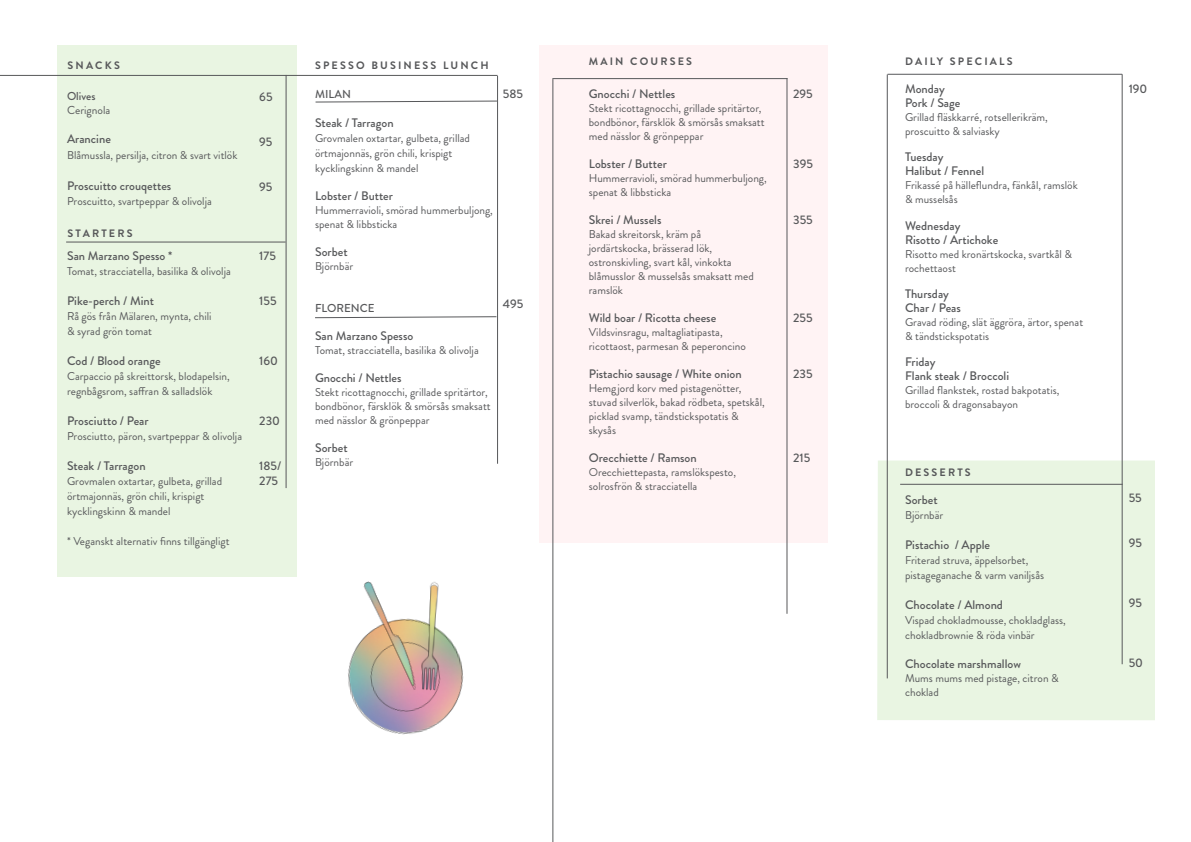
<style>
.page{position:relative;width:1191px;height:842px;background:#fff}
.page>*{position:absolute;margin:0;border:0;box-sizing:border-box;transform-origin:0 0}
.t1{font:500 12.4px "Brandon Grotesque";color:#57585a}
.t2{font:500 12.3px "Brandon Grotesque";color:#57585a}
.t3{font:500 11.5px "Brandon Grotesque";color:#57585a}
.t4{font:11.5px "Brandon Grotesque";color:#57585a}
.t5{font:11.3px/14px "Brandon Grotesque";color:#57585a}
.t6{font:700 10.8px "Brandon Grotesque";letter-spacing:.2em;color:#57585a}
</style>
<div class="page">
<div style="left:539px;top:46px;width:288px;height:497px;background:#fff3f4"></div>
<div style="left:877px;top:460px;width:278px;height:260px;background:#e9f5e2"></div>
<div style="left:57px;top:46px;width:239px;height:531px;background:#e9f5e2"></div>
<hr style="left:66px;top:242px;width:219px;height:1px;background:#57585a">
<hr style="left:786px;top:78px;width:1px;height:536px;background:#57585a">
<hr style="left:887px;top:74px;width:235px;height:1px;background:#57585a">
<hr style="left:552px;top:79px;width:1px;height:763px;background:#57585a">
<hr style="left:1121px;top:74px;width:1px;height:590px;background:#57585a">
<hr style="left:886px;top:74px;width:1px;height:604px;background:#57585a">
<hr style="left:552px;top:78px;width:235px;height:1px;background:#57585a">
<hr style="left:900px;top:484px;width:222px;height:1px;background:#57585a">
<hr style="left:0;top:75px;width:497px;height:1px;background:#57585a">
<hr style="left:497px;top:76px;width:1px;height:388px;background:#57585a">
<hr style="left:285px;top:75px;width:1px;height:413px;background:#57585a">
<svg style="left:315px;top:100px;width:182px;height:3px"></svg>
<svg style="left:315px;top:316px;width:182px;height:3px"></svg>
<img style="left:296px;top:511px;width:258px;height:276px">
<p class="t6" style="left:68px;top:58px;width:54px">SNACKS</p>
<p class="t3" style="left:67px;top:88px;width:30px">Olives</p>
<p class="t4" style="left:67px;top:102px;width:45px">Cerignola</p>
<p class="t1" style="left:67px;top:130px;width:45px">Arancine</p>
<p class="t5" style="left:67px;top:149px;width:172px">Blåmussla, persilja, citron &amp; svart vitlök</p>
<p class="t2" style="left:67px;top:178px;width:106px">Proscuitto crouqettes</p>
<p class="t5" style="left:67px;top:195px;width:146px">Proscuitto, svartpeppar &amp; olivolja</p>
<p class="t6" style="left:68px;top:226px;width:66px">STARTERS</p>
<p class="t1" style="left:67px;top:247px;width:107px">San Marzano Spesso *</p>
<p class="t5" style="left:67px;top:264px;width:165px">Tomat, stracciatella, basilika &amp; olivolja</p>
<p class="t1" style="left:67px;top:292px;width:88px">Pike-perch / Mint</p>
<p class="t5" style="left:67px;top:309px;width:146px;line-height:15px">Rå gös från Mälaren, mynta, chili &amp; syrad grön tomat</p>
<p class="t1" style="left:67px;top:352px;width:95px">Cod / Blood orange</p>
<p class="t5" style="left:67px;top:369px;width:164px;line-height:15px">Carpaccio på skreittorsk, blodapelsin, regnbågsrom, saffran &amp; salladslök</p>
<p class="t1" style="left:67px;top:412px;width:83px">Prosciutto / Pear</p>
<p class="t5" style="left:67px;top:429px;width:176px">Prosciutto, päron, svartpeppar &amp; olivolja</p>
<p class="t1" style="left:67px;top:457px;width:80px">Steak / Tarragon</p>
<p class="t5" style="left:67px;top:474px;width:156px;line-height:15px">Grovmalen oxtartar, gulbeta, grillad örtmajonnäs, grön chili, krispigt</p>
<p class="t5" style="left:67px;top:504px;width:105px">kycklingskinn &amp; mandel</p>
<p class="t5" style="left:67px;top:534px;width:164px">* Veganskt alternativ finns tillgängligt</p>
<p class="t1" style="left:259px;top:88px;width:15px">65</p>
<p class="t1" style="left:259px;top:133px;width:15px">95</p>
<p class="t1" style="left:259px;top:178px;width:15px">95</p>
<p class="t1" style="left:259px;top:247px;width:18px">175</p>
<p class="t1" style="left:259px;top:292px;width:19px">155</p>
<p class="t1" style="left:259px;top:352px;width:20px">160</p>
<p class="t1" style="left:259px;top:412px;width:22px">230</p>
<p class="t1" style="left:259px;top:457px;width:24px">185/</p>
<p class="t1" style="left:259px;top:472px;width:20px">275</p>
<p class="t6" style="left:315px;top:58px;width:175px">SPESSO BUSINESS LUNCH</p>
<p class="t3" style="left:315px;top:86px;width:38px">MILAN</p>
<p class="t1" style="left:315px;top:114px;width:80px">Steak / Tarragon</p>
<p class="t5" style="left:315px;top:130px;width:156px;line-height:15px">Grovmalen oxtartar, gulbeta, grillad örtmajonnäs, grön chili, krispigt</p>
<p class="t5" style="left:315px;top:161px;width:105px">kycklingskinn &amp; mandel</p>
<p class="t1" style="left:315px;top:187px;width:79px">Lobster / Butter</p>
<p class="t5" style="left:315px;top:203px;width:179px">Hummerravioli, smörad hummerbuljong, spenat &amp; libbsticka</p>
<p class="t1" style="left:315px;top:243px;width:34px">Sorbet</p>
<p class="t5" style="left:315px;top:259px;width:40px">Björnbär</p>
<p class="t3" style="left:315px;top:300px;width:61px">FLORENCE</p>
<p class="t1" style="left:315px;top:327px;width:100px">San Marzano Spesso</p>
<p class="t5" style="left:315px;top:343px;width:165px">Tomat, stracciatella, basilika &amp; olivolja</p>
<p class="t1" style="left:315px;top:369px;width:88px">Gnocchi / Nettles</p>
<p class="t5" style="left:315px;top:385px;width:177px">Stekt ricottagnocchi, grillade spritärtor, bondbönor, färsklök &amp; smörsås smaksatt med nässlor &amp; grönpeppar</p>
<p class="t1" style="left:315px;top:439px;width:34px">Sorbet</p>
<p class="t5" style="left:315px;top:455px;width:40px">Björnbär</p>
<p class="t1" style="left:503px;top:85px;width:22px">585</p>
<p class="t1" style="left:503px;top:295px;width:22px">495</p>
<p class="t6" style="left:589px;top:54px;width:105px">MAIN COURSES</p>
<p class="t1" style="left:589px;top:85px;width:88px">Gnocchi / Nettles</p>
<p class="t5" style="left:589px;top:101px;width:177px">Stekt ricottagnocchi, grillade spritärtor, bondbönor, färsklök &amp; smörsås smaksatt med nässlor &amp; grönpeppar</p>
<p class="t1" style="left:589px;top:155px;width:79px">Lobster / Butter</p>
<p class="t5" style="left:589px;top:171px;width:179px">Hummerravioli, smörad hummerbuljong, spenat &amp; libbsticka</p>
<p class="t1" style="left:589px;top:211px;width:74px">Skrei / Mussels</p>
<p class="t5" style="left:589px;top:227px;width:114px">Bakad skreitorsk, kräm på</p>
<p class="t5" style="left:589px;top:241px;width:125px">jordärtskocka, brässerad lök,</p>
<p class="t5" style="left:589px;top:255px;width:144px">ostronskivling, svart kål, vinkokta</p>
<p class="t5" style="left:589px;top:269px;width:166px">blåmusslor &amp; musselsås smaksatt med ramslök</p>
<p class="t1" style="left:589px;top:309px;width:129px">Wild boar / Ricotta cheese</p>
<p class="t5" style="left:589px;top:325px;width:159px">Vildsvinsragu, maltagliatipasta, ricottaost, parmesan &amp; peperoncino</p>
<p class="t1" style="left:589px;top:365px;width:154px">Pistachio sausage / White onion</p>
<p class="t5" style="left:589px;top:381px;width:177px">Hemgjord korv med pistagenötter, stuvad silverlök, bakad rödbeta, spetskål, picklad svamp, tändstickspotatis &amp; skysås</p>
<p class="t1" style="left:589px;top:449px;width:109px">Orecchiette / Ramson</p>
<p class="t5" style="left:589px;top:465px;width:149px">Orecchiettepasta, ramslökspesto,</p>
<p class="t5" style="left:589px;top:479px;width:110px">solrosfrön &amp; stracciatella</p>
<p class="t1" style="left:793px;top:85px;width:21px">295</p>
<p class="t1" style="left:793px;top:155px;width:21px">395</p>
<p class="t1" style="left:793px;top:211px;width:21px">355</p>
<p class="t1" style="left:793px;top:309px;width:21px">255</p>
<p class="t1" style="left:793px;top:365px;width:21px">235</p>
<p class="t1" style="left:793px;top:449px;width:19px">215</p>
<p class="t6" style="left:905px;top:54px;width:109px">DAILY SPECIALS</p>
<p class="t1" style="left:905px;top:80px;width:41px">Monday</p>
<p class="t1" style="left:905px;top:94px;width:57px">Pork / Sage</p>
<p class="t5" style="left:905px;top:111px;width:144px">Grillad fläskkarré, rotsellerikräm, proscuitto &amp; salviasky</p>
<p class="t1" style="left:905px;top:148px;width:40px">Tuesday</p>
<p class="t1" style="left:905px;top:162px;width:81px">Halibut / Fennel</p>
<p class="t5" style="left:905px;top:179px;width:174px">Frikassé på hälleflundra, fänkål, ramslök &amp; musselsås</p>
<p class="t1" style="left:905px;top:217px;width:57px">Wednesday</p>
<p class="t1" style="left:905px;top:231px;width:95px">Risotto / Artichoke</p>
<p class="t5" style="left:905px;top:248px;width:168px">Risotto med kronärtskocka, svartkål &amp; rochettaost</p>
<p class="t1" style="left:905px;top:285px;width:45px">Thursday</p>
<p class="t1" style="left:905px;top:299px;width:57px">Char / Peas</p>
<p class="t5" style="left:905px;top:316px;width:180px">Gravad röding, slät äggröra, ärtor, spenat &amp; tändstickspotatis</p>
<p class="t1" style="left:905px;top:353px;width:32px">Friday</p>
<p class="t1" style="left:905px;top:367px;width:106px">Flank steak / Broccoli</p>
<p class="t5" style="left:905px;top:384px;width:156px">Grillad flankstek, rostad bakpotatis, broccoli &amp; dragonsabayon</p>
<p class="t6" style="left:905px;top:465px;width:67px">DESSERTS</p>
<p class="t1" style="left:905px;top:491px;width:34px">Sorbet</p>
<p class="t5" style="left:905px;top:508px;width:40px">Björnbär</p>
<p class="t1" style="left:905px;top:536px;width:87px">Pistachio / Apple</p>
<p class="t5" style="left:905px;top:553px;width:125px">Friterad struva, äppelsorbet,</p>
<p class="t5" style="left:905px;top:568px;width:140px">pistageganache &amp; varm vaniljsås</p>
<p class="t1" style="left:905px;top:596px;width:99px">Chocolate / Almond</p>
<p class="t5" style="left:905px;top:612px;width:162px;line-height:15px">Vispad chokladmousse, chokladglass, chokladbrownie &amp; röda vinbär</p>
<p class="t1" style="left:905px;top:655px;width:117px">Chocolate marshmallow</p>
<p class="t5" style="left:905px;top:671px;width:155px">Mums mums med pistage, citron &amp; choklad</p>
<p class="t1" style="left:1128px;top:80px;width:20px">190</p>
<p class="t1" style="left:1128px;top:490px;width:15px">55</p>
<p class="t1" style="left:1128px;top:535px;width:15px">95</p>
<p class="t1" style="left:1128px;top:595px;width:15px">95</p>
<p class="t1" style="left:1128px;top:655px;width:16px">50</p>
</div>
